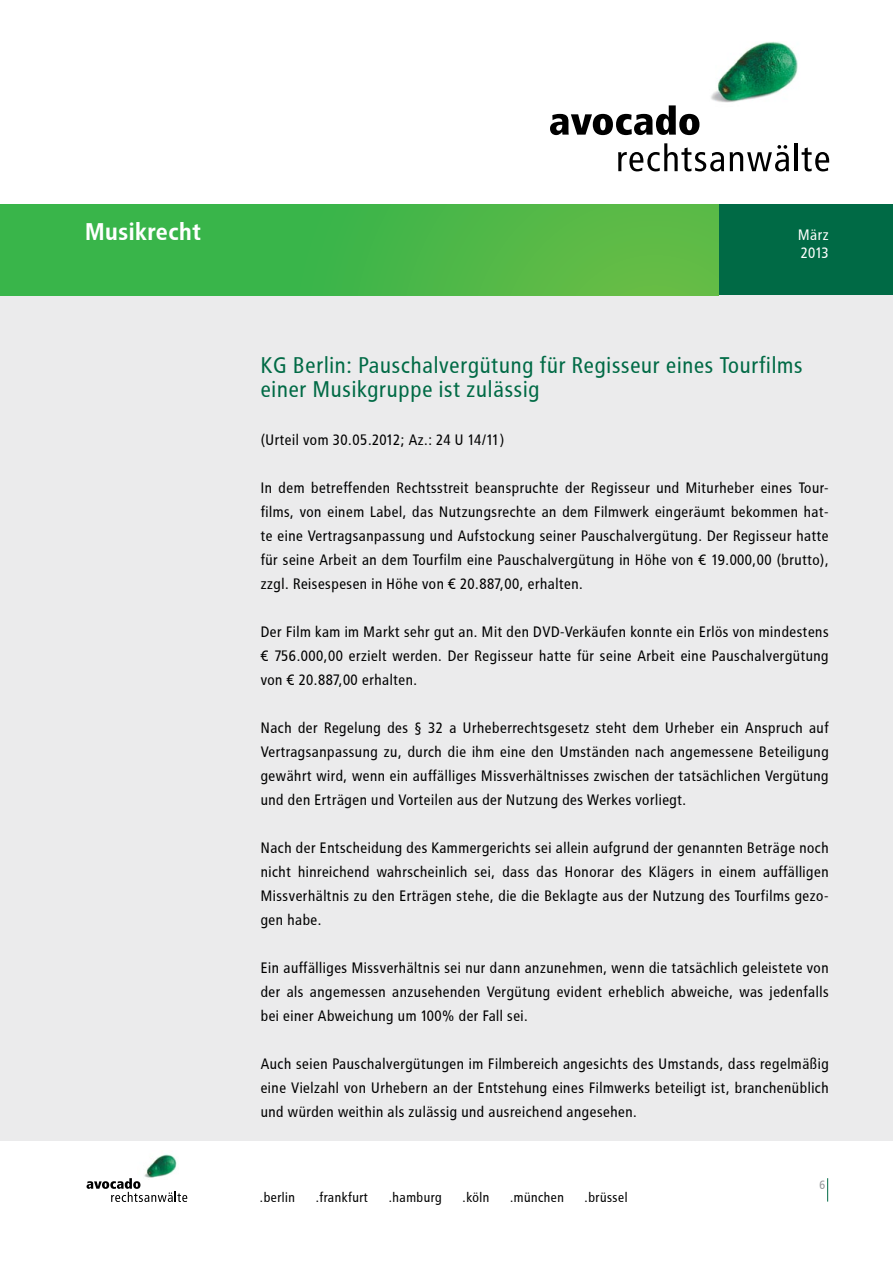
<style>
.page{position:relative;width:893px;height:1263px;background:#fff}
.page>*{position:absolute;margin:0;border:0;box-sizing:border-box;transform-origin:0 0}
.t1{font:700 24px "Avocado";color:#fff}
.t2{font:22.5px/24px "Avocado";color:#006a45}
.t3{font:15px/24px "Avocado";color:#000;text-align:justify}
.t4{font:15px/18px "Avocado";letter-spacing:-.02em;color:#fff}
.t5{font:13.5px "Avocado";color:#000}
.t6{font:12px "Avocado";color:#97999c}
</style>
<div class="page">
<img style="left:711px;top:42px;width:87px;height:61px">
<svg style="left:550px;top:105px;width:149px;height:30px"></svg>
<svg style="left:618px;top:143px;width:106px;height:28px"></svg>
<svg style="left:730px;top:145px;width:59px;height:26px"></svg>
<hr style="left:795px;top:143px;width:3px;height:28px;background:#000">
<svg style="left:802px;top:147px;width:27px;height:24px"></svg>
<div style="left:719px;top:204px;width:174px;height:92px;background:#006a45"></div>
<svg style="left:827px;top:1178px;width:1px;height:23px"></svg>
<div style="left:0;top:296px;width:893px;height:845px;background:#ebebec"></div>
<img style="left:144px;top:1154px;width:33px;height:24px">
<svg style="left:87px;top:1178px;width:100px;height:24px"></svg>
<div style="left:0;top:204px;width:719px;height:92px;background:linear-gradient(to right,#2eb34b,#61bb46)"></div>
<h1 class="t1" style="left:85px;top:218px;width:118px">Musikrecht</h1>
<p class="t4" style="left:798px;top:226px;width:33px">März<br>2013</p>
<h2 class="t2" style="left:261px;top:353px;width:544px">KG Berlin: Pauschalvergütung für Regisseur eines Tourfilms einer Musikgruppe ist zulässig</h2>
<p class="t3" style="left:261px;top:427px;width:246px">(Urteil vom 30.05.2012; Az.: 24 U 14/11)</p>
<p class="t3" style="left:261px;top:475px;width:570px">In dem betreffenden Rechtsstreit beanspruchte der Regisseur und Miturheber eines Tour&shy;films, von einem Label, das Nutzungsrechte an dem Filmwerk eingeräumt bekommen hat&shy;te eine Vertragsanpassung und Aufstockung seiner Pauschalvergütung. Der Regisseur hatte für seine Arbeit an dem Tourfilm eine Pauschalvergütung in Höhe von € 19.000,00 (brutto), zzgl. Reisespesen in Höhe von € 20.887,00, erhalten.</p>
<p class="t3" style="left:261px;top:619px;width:570px">Der Film kam im Markt sehr gut an. Mit den DVD-Verkäufen konnte ein Erlös von mindestens € 756.000,00 erzielt werden. Der Regisseur hatte für seine Arbeit eine Pauschalvergütung von € 20.887,00 erhalten.</p>
<p class="t3" style="left:261px;top:715px;width:570px">Nach der Regelung des § 32 a Urheberrechtsgesetz steht dem Urheber ein Anspruch auf Vertragsanpassung zu, durch die ihm eine den Umständen nach angemessene Beteiligung gewährt wird, wenn ein auffälliges Missverhältnisses zwischen der tatsächlichen Vergütung und den Erträgen und Vorteilen aus der Nutzung des Werkes vorliegt.</p>
<p class="t3" style="left:261px;top:835px;width:570px">Nach der Entscheidung des Kammergerichts sei allein aufgrund der genannten Beträge noch nicht hinreichend wahrscheinlich sei, dass das Honorar des Klägers in einem auffälligen Missverhältnis zu den Erträgen stehe, die die Beklagte aus der Nutzung des Tourfilms gezo&shy;gen habe.</p>
<p class="t3" style="left:261px;top:955px;width:570px">Ein auffälliges Missverhältnis sei nur dann anzunehmen, wenn die tatsächlich geleistete von der als angemessen anzusehenden Vergütung evident erheblich abweiche, was jedenfalls bei einer Abweichung um 100% der Fall sei.</p>
<p class="t3" style="left:261px;top:1051px;width:570px">Auch seien Pauschalvergütungen im Filmbereich angesichts des Umstands, dass regelmäßig eine Vielzahl von Urhebern an der Entstehung eines Filmwerks beteiligt ist, branchenüblich und würden weithin als zulässig und ausreichend angesehen.</p>
<p class="t5" style="left:260px;top:1189px;width:37px">.berlin</p>
<p class="t5" style="left:316px;top:1189px;width:54px">.frankfurt</p>
<p class="t5" style="left:389px;top:1189px;width:55px">.hamburg</p>
<p class="t5" style="left:463px;top:1189px;width:29px">.köln</p>
<p class="t5" style="left:510px;top:1189px;width:56px">.münchen</p>
<p class="t5" style="left:585px;top:1189px;width:45px">.brüssel</p>
<p class="t6" style="left:819px;top:1178px;width:8px">6</p>
</div>
